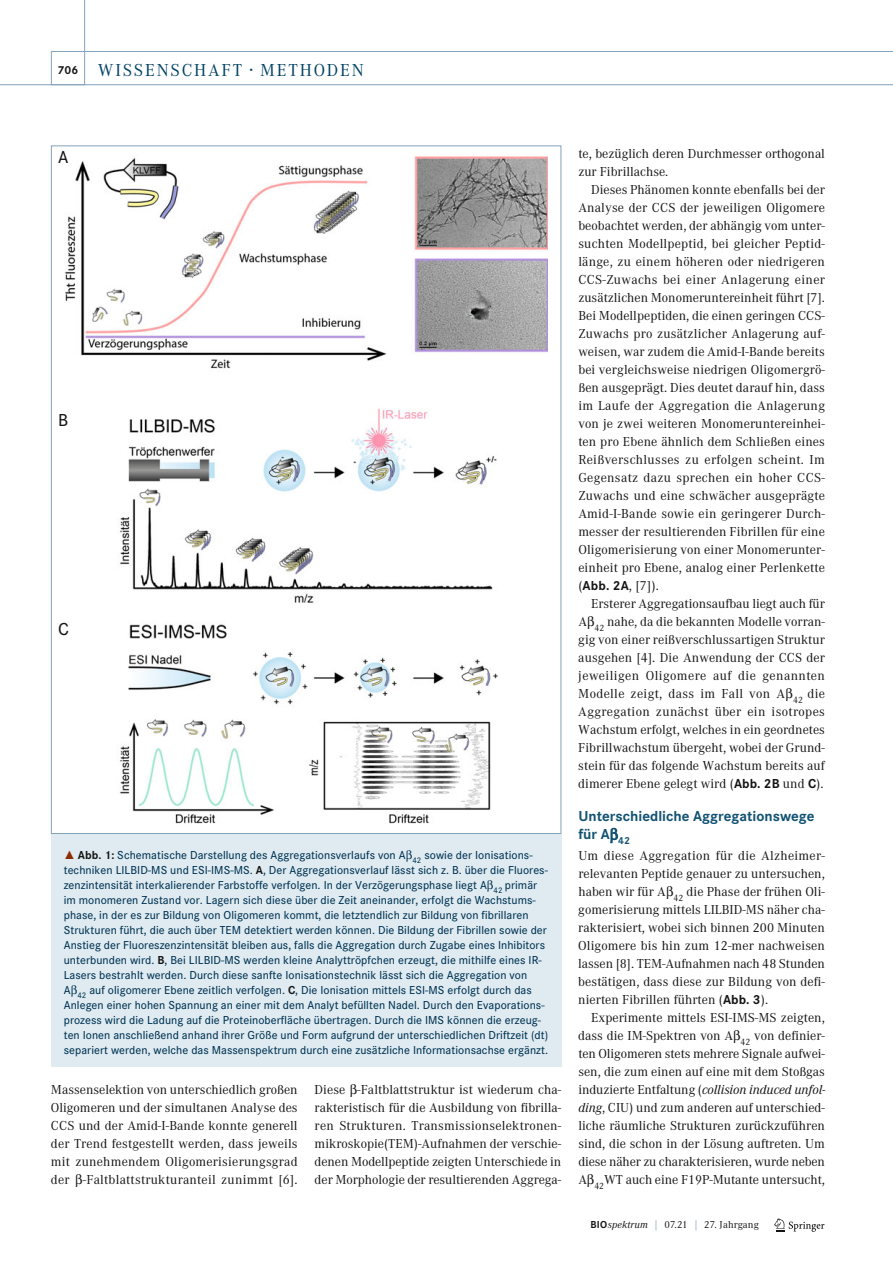
<style>
.page{position:relative;width:893px;height:1263px;background:#fff}
.page>*{position:absolute;margin:0;border:0;box-sizing:border-box;transform-origin:0 0}
.t1{font:18px "Corporate A";letter-spacing:.1em;color:#004264}
.t2{font:500 18px "Corporate S";color:#131413}
.t3{font:700 15px/18px "Corporate S";color:#115273}
.t4{font:13.5px/18px "Corporate A";letter-spacing:.005em;color:#131413;text-align:justify}
.t5{font:500 12px/15px "Corporate S";letter-spacing:.005em;color:#003252}
.t6{font:10.5px "Corporate A";letter-spacing:.015em;color:#131413}
.s1{font-family:"Corporate S";font-weight:700;font-size:12px;color:#131413}
.s2{font-family:"The Sans Expert";font-weight:400;color:#8d2d00}
.s3{font-weight:700;color:#131413}
.s4{font-family:"Corporate S";font-weight:700}
.s5{font-style:italic}
.s6{color:#658ba6}
</style>
<div class="page">
<svg style="left:774px;top:1218px;width:50px;height:14px"></svg>
<div style="left:51px;top:834px;width:510px;height:233px;background:#dfebf1"></div>
<img style="left:65px;top:156px;width:482px;height:668px">
<svg style="left:0;top:0;width:85px;height:85px"></svg>
<div style="left:51px;top:51px;width:842px;height:34px;border:1px solid #84a2ba"></div>
<h1 class="t1" style="left:58px;top:63px;width:308px"><span class="s1">706</span> WISSENSCHAFT · METHODEN</h1>
<h1 class="t2" style="left:58px;top:151px;width:12px">A</h1>
<h1 class="t2" style="left:58px;top:413px;width:12px">B</h1>
<h1 class="t2" style="left:58px;top:623px;width:12px">C</h1>
<p class="t5" style="left:64px;top:848px;width:486px"><span class="s2">˚</span> <span class="s3">Abb. 1:</span> Schematische Darstellung des Aggregationsverlaufs von A <sub>42</sub> sowie der Ionisations&shy;techniken LILBID-MS und ESI-IMS-MS. <span class="s3">A</span>, Der Aggregationsverlauf lässt sich z. B. über die Fluores&shy;zenzintensität interkalierender Farbstoffe verfolgen. In der Verzögerungsphase liegt A <sub>42</sub> primär im monomeren Zustand vor. Lagern sich diese über die Zeit aneinander, erfolgt die Wachstums&shy;phase, in der es zur Bildung von Oligomeren kommt, die letztendlich zur Bildung von fibrillaren Strukturen führt, die auch über TEM detektiert werden können. Die Bildung der Fibrillen sowie der Anstieg der Fluoreszenzintensität bleiben aus, falls die Aggregation durch Zugabe eines Inhibitors unterbunden wird. <span class="s3">B</span>, Bei LILBID-MS werden kleine Analyttröpfchen erzeugt, die mithilfe eines IR-Lasers bestrahlt werden. Durch diese sanfte Ionisationstechnik lässt sich die Aggregation von<br>A <sub>42</sub> auf oligomerer Ebene zeitlich verfolgen. <span class="s3">C</span>, Die Ionisation mittels ESI-MS erfolgt durch das Anlegen einer hohen Spannung an einer mit dem Analyt befüllten Nadel. Durch den Evaporations&shy;prozess wird die Ladung auf die Proteinoberfläche übertragen. Durch die IMS können die erzeug&shy;ten Ionen anschließend anhand ihrer Größe und Form aufgrund der unterschiedlichen Driftzeit (dt) separiert werden, welche das Massenspektrum durch eine zusätzliche Informationsachse ergänzt.</p>
<p class="t4" style="left:51px;top:1082px;width:248px">Massenselektion von unterschiedlich großen Oligomeren und der simultanen Analyse des CCS und der Amid-I-Bande konnte generell der Trend festgestellt werden, dass jeweils mit zunehmendem Oligomerisierungsgrad der -Faltblattstrukturanteil zunimmt [6].</p>
<p class="t4" style="left:315px;top:1082px;width:248px">Diese -Faltblattstruktur ist wiederum cha&shy;rakteristisch für die Ausbildung von fibrilla&shy;ren Strukturen. Transmissionselektronen&shy;mikroskopie(TEM)-Aufnahmen der verschie&shy;denen Modellpeptide zeigten Unterschiede in der Morphologie der resultierenden Aggrega-</p>
<p class="t4" style="left:578px;top:146px;width:248px">te, bezüglich deren Durchmesser orthogonal zur Fibrillachse.</p>
<p class="t4" style="left:578px;top:182px;width:248px;text-indent:13px">Dieses Phänomen konnte ebenfalls bei der Analyse der CCS der jeweiligen Oligomere beobachtet werden, der abhängig vom unter&shy;suchten Modellpeptid, bei gleicher Peptid&shy;länge, zu einem höheren oder niedrigeren CCS-Zuwachs bei einer Anlagerung einer zusätzlichen Monomeruntereinheit führt [7].<br>Bei Modellpeptiden, die einen geringen CCS-Zuwachs pro zusätzlicher Anlagerung auf&shy;weisen, war zudem die Amid-I-Bande bereits bei vergleichsweise niedrigen Oligomergrö&shy;ßen ausgeprägt. Dies deutet darauf hin, dass im Laufe der Aggregation die Anlagerung von je zwei weiteren Monomeruntereinhei&shy;ten pro Ebene ähnlich dem Schließen eines Reißverschlusses zu erfolgen scheint. Im Gegensatz dazu sprechen ein hoher CCS-Zuwachs und eine schwächer ausgeprägte Amid-I-Bande sowie ein geringerer Durch&shy;messer der resultierenden Fibrillen für eine Oligomerisierung von einer Monomerunter&shy;einheit pro Ebene, analog einer Perlenkette (<span class="s4">Abb. 2A</span>, [7]).</p>
<p class="t4" style="left:578px;top:596px;width:248px;text-indent:13px">Ersterer Aggregationsaufbau liegt auch für A <sub>42</sub> nahe, da die bekannten Modelle vorran&shy;gig von einer reißverschlussartigen Struktur ausgehen [4]. Die Anwendung der CCS der jeweiligen Oligomere auf die genannten Modelle zeigt, dass im Fall von A <sub>42</sub> die Aggregation zunächst über ein isotropes Wachstum erfolgt, welches in ein geordnetes Fibrillwachstum übergeht, wobei der Grund&shy;stein für das folgende Wachstum bereits auf dimerer Ebene gelegt wird (<span class="s4">Abb. 2B</span> und <span class="s4">C</span>).</p>
<p class="t3" style="left:578px;top:809px;width:238px">Unterschiedliche Aggregationswege für A <sub>42</sub></p>
<p class="t4" style="left:578px;top:848px;width:248px">Um diese Aggregation für die Alzheimer&shy;relevanten Peptide genauer zu untersuchen, haben wir für A <sub>42</sub> die Phase der frühen Oli&shy;gomerisierung mittels LILBID-MS näher cha&shy;rakterisiert, wobei sich binnen 200 Minuten Oligomere bis hin zum 12-mer nachweisen lassen [8]. TEM-Aufnahmen nach 48 Stunden bestätigen, dass diese zur Bildung von defi&shy;nierten Fibrillen führten (<span class="s4">Abb. 3</span>).</p>
<p class="t4" style="left:578px;top:1010px;width:248px;text-indent:13px">Experimente mittels ESI-IMS-MS zeigten, dass die IM-Spektren von A <sub>42</sub> von definier&shy;ten Oligomeren stets mehrere Signale aufwei&shy;sen, die zum einen auf eine mit dem Stoßgas induzierte Entfaltung (<span class="s5">collision induced unfol&shy;ding</span>, CIU) und zum anderen auf unterschied&shy;liche räumliche Strukturen zurückzuführen sind, die schon in der Lösung auftreten. Um diese näher zu charakterisieren, wurde neben A <sub>42</sub>WT auch eine F19P-Mutante untersucht,</p>
<p class="t6" style="left:590px;top:1221px;width:170px"><span class="s4">BIO</span><span class="s5">spektrum</span> <span class="s6">|</span> 07.21 <span class="s6">|</span> 27. Jahrgang</p>
</div>
